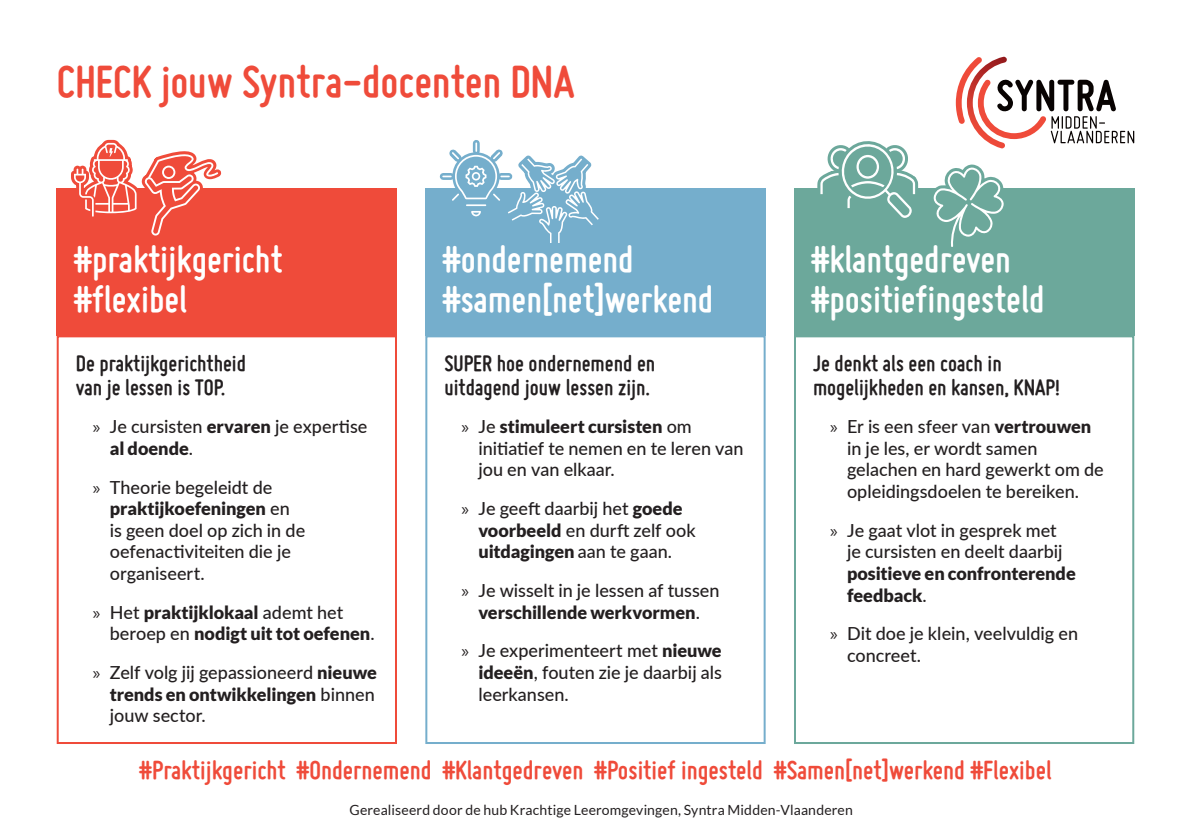
<style>
.page{position:relative;width:1191px;height:840px;background:#fff}
.page>*{position:absolute;margin:0;border:0;box-sizing:border-box;transform-origin:0 0}
.t1{font:700 48px "Miso";color:#ef4b3a}
.t2{font:700 40px/40px "Miso";color:#fff}
.t3{font:700 28px "Miso";color:#ef4b3a}
.t4{font:700 24px/24px "Miso";color:#231f20}
.t5{font:500 18px/21.6px "Lato";color:#231f20}
.t6{font:900 18px/21.6px "Lato";letter-spacing:-.005em;color:#231f20}
.t7{font:14px "Lato";letter-spacing:.015em;color:#231f20}
.s1{font-family:"Myriad Pro";font-weight:400}
.s2{font-weight:900}
.s3{font-weight:500}
</style>
<div class="page">
<svg style="left:955px;top:57px;width:179px;height:91px"></svg>
<div style="left:57px;top:188px;width:340px;height:147px;background:#ef4b3a"></div>
<div style="left:425px;top:188px;width:340px;height:147px;background:#75aecc"></div>
<div style="left:794px;top:188px;width:340px;height:147px;background:#6ca89b"></div>
<svg style="left:71px;top:139px;width:151px;height:97px"></svg>
<svg style="left:439px;top:140px;width:160px;height:103px"></svg>
<svg style="left:933px;top:164px;width:71px;height:83px"></svg>
<svg style="left:817px;top:141px;width:102px;height:77px"></svg>
<div style="left:57px;top:335px;width:340px;height:408px;border:2px solid #ef4b3a"></div>
<div style="left:425px;top:335px;width:340px;height:408px;border:2px solid #75aecc"></div>
<div style="left:794px;top:335px;width:340px;height:408px;border:2px solid #6ca89b"></div>
<h1 class="t1" style="left:57px;top:54px;width:519px">CHECK jouw Syntra-docenten DNA</h1>
<h2 class="t2" style="left:74px;top:238px;width:210px">#praktijkgericht #flexibel</h2>
<h2 class="t2" style="left:442px;top:238px;width:272px">#ondernemend #samen[net]werkend</h2>
<h2 class="t2" style="left:811px;top:238px;width:235px">#klantgedreven #positiefingesteld</h2>
<h3 class="t4" style="left:76px;top:350px;width:172px">De praktijkgerichtheid van je lessen is TOP.</h3>
<p class="t5" style="left:110px;top:415px;width:259px;text-indent:-17px"><span class="s1">»</span> Je cursisten <span class="s2">ervaren</span> je expertise <span class="s2">al doende</span>.</p>
<p class="t5" style="left:110px;top:475px;width:197px;text-indent:-17px"><span class="s1">»</span> Theorie begeleidt de <span class="s2">praktijkoefeningen</span> en is geen doel op zich in de oefenactiviteiten die je organiseert.</p>
<p class="t6" style="left:110px;top:600px;width:266px;text-indent:-17px"><span class="s1">»</span> <span class="s3">Het</span> praktijklokaal <span class="s3">ademt het beroep en</span> nodigt uit tot oefenen<span class="s3">.</span></p>
<p class="t5" style="left:110px;top:660px;width:269px;text-align:justify;text-indent:-17px"><span class="s1">»</span> Zelf volg jij gepassioneerd <span class="s2">nieuwe trends en ontwikkelingen</span> binnen jouw sector.</p>
<h3 class="t4" style="left:444px;top:350px;width:212px">SUPER hoe ondernemend en uitdagend jouw lessen zijn.</h3>
<p class="t5" style="left:478px;top:415px;width:267px;text-indent:-17px"><span class="s1">»</span> Je <span class="s2">stimuleert cursisten</span> om initiatief te nemen en te leren van jou en van elkaar.</p>
<p class="t5" style="left:478px;top:496px;width:219px;text-indent:-17px"><span class="s1">»</span> Je geeft daarbij het <span class="s2">goede voorbeeld</span> en durft zelf ook <span class="s2">uitdagingen</span> aan te gaan.</p>
<p class="t5" style="left:461px;top:578px;width:260px;text-align:center"><span class="s1">»</span> Je wisselt in je lessen af tussen <span class="s2">verschillende werkvormen</span>.</p>
<p class="t5" style="left:478px;top:638px;width:245px;text-align:justify;text-indent:-17px"><span class="s1">»</span> Je experimenteert met <span class="s2">nieuwe ideeën</span>, fouten zie je daarbij als leerkansen.</p>
<h3 class="t4" style="left:813px;top:350px;width:248px">Je denkt als een coach in mogelijkheden en kansen, KNAP!</h3>
<p class="t5" style="left:847px;top:415px;width:258px;text-indent:-17px"><span class="s1">»</span> Er is een sfeer van <span class="s2">vertrouwen </span>in je les, er wordt samen gelachen en hard gewerkt om de opleidingsdoelen te bereiken.</p>
<p class="t5" style="left:847px;top:518px;width:217px;text-indent:-17px"><span class="s1">»</span> Je gaat vlot in gesprek met je cursisten en deelt daarbij</p>
<p class="t6" style="left:847px;top:562px;width:230px">positieve en confronterende feedback<span class="s3">.</span></p>
<p class="t5" style="left:847px;top:621px;width:233px;text-indent:-17px"><span class="s1">»</span> Dit doe je klein, veelvuldig en concreet.</p>
<h3 class="t3" style="left:139px;top:753px;width:914px">#Praktijkgericht #Ondernemend #Klantgedreven #Positief ingesteld #Samen[net]werkend #Flexibel</h3>
<p class="t7" style="left:349px;top:802px;width:505px">Gerealiseerd door de hub Krachtige Leeromgevingen, Syntra Midden-Vlaanderen</p>
</div>
